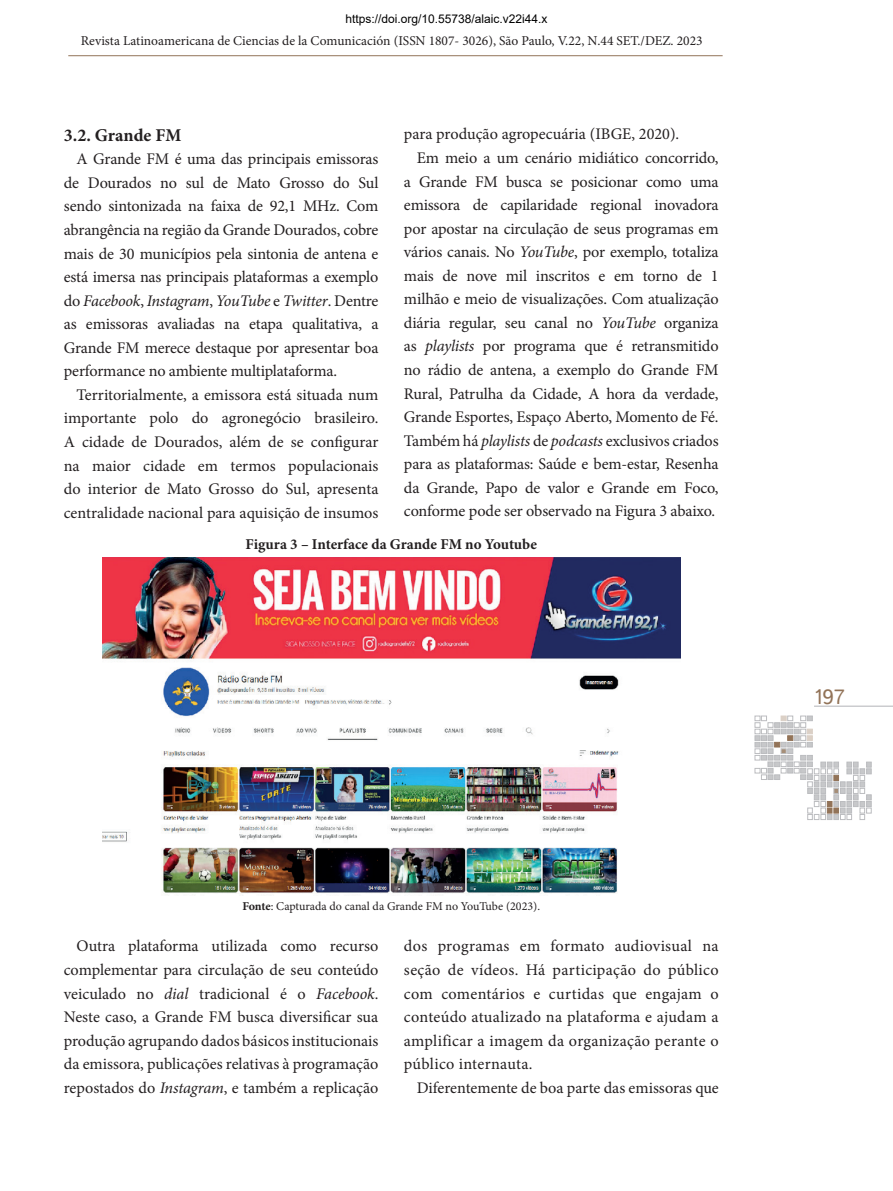
<style>
.page{position:relative;width:893px;height:1191px;background:#fff}
.page>*{position:absolute;margin:0;border:0;box-sizing:border-box;transform-origin:0 0}
.t1{font:21px "Istok Web";color:#927358}
.t2{font:700 18px "Minion Pro";color:#231f20}
.t3{font:16.2px/23.5px "Minion Pro";letter-spacing:-.01em;color:#231f20;text-align:justify}
.t4{font:700 15px "Minion Pro";color:#231f20}
.t5{font:13.5px "Minion Pro";color:#231f20}
.t6{font:12px "Minion Pro";color:#231f20}
.t7{font:12px "Arial";color:#000}
.s1{font-style:italic}
.s2{font-weight:700}
</style>
<div class="page">
<svg style="left:755px;top:716px;width:116px;height:103px"></svg>
<hr style="left:814px;top:706px;width:79px;height:1px;background:#b2b3b7">
<hr style="left:68px;top:55px;width:655px;height:1px;background:#927358">
<img style="left:102px;top:558px;width:578px;height:338px">
<p class="t7" style="left:345px;top:11px;width:204px">https://doi.org/10.55738/alaic.v22i44.x</p>
<p class="t5" style="left:81px;top:31px;width:623px">Revista Latinoamericana de Ciencias de la Comunicación (ISSN 1807- 3026), São Paulo, V.22, N.44 SET./DEZ. 2023</p>
<p class="t3" style="left:404px;top:122px;width:277px">para produção agropecuária (IBGE, 2020).</p>
<p class="t3" style="left:417px;top:146px;width:303px">Em meio a um cenário midiático concorrido,</p>
<p class="t3" style="left:404px;top:170px;width:316px">a Grande FM busca se posicionar como uma</p>
<p class="t3" style="left:404px;top:193px;width:316px">emissora de capilaridade regional inovadora</p>
<p class="t3" style="left:404px;top:217px;width:316px">por apostar na circulação de seus programas em</p>
<p class="t3" style="left:404px;top:240px;width:316px">vários canais. No <span class="s1">YouTube</span>, por exemplo, totaliza</p>
<p class="t3" style="left:404px;top:264px;width:316px">mais de nove mil inscritos e em torno de 1</p>
<p class="t3" style="left:404px;top:287px;width:316px">milhão e meio de visualizações. Com atualização</p>
<p class="t3" style="left:404px;top:311px;width:316px">diária regular, seu canal no <span class="s1">YouTube</span> organiza</p>
<p class="t3" style="left:404px;top:334px;width:316px">as <span class="s1">playlists</span> por programa que é retransmitido</p>
<p class="t3" style="left:404px;top:358px;width:316px">no rádio de antena, a exemplo do Grande FM</p>
<p class="t3" style="left:404px;top:382px;width:316px">Rural, Patrulha da Cidade, A hora da verdade,</p>
<p class="t3" style="left:404px;top:405px;width:316px">Grande Esportes, Espaço Aberto, Momento de Fé.</p>
<p class="t3" style="left:404px;top:429px;width:316px">Também há <span class="s1">playlists</span> de <span class="s1">podcasts</span> exclusivos criados</p>
<p class="t3" style="left:404px;top:452px;width:316px">para as plataformas: Saúde e bem-estar, Resenha</p>
<p class="t3" style="left:404px;top:476px;width:316px">da Grande, Papo de valor e Grande em Foco,</p>
<p class="t3" style="left:404px;top:499px;width:313px">conforme pode ser observado na Figura 3 abaixo.</p>
<p class="t2" style="left:64px;top:122px;width:119px">3.2. Grande FM</p>
<p class="t3" style="left:64px;top:147px;width:316px;text-indent:13px">A Grande FM é uma das principais emissoras de Dourados no sul de Mato Grosso do Sul sendo sintonizada na faixa de 92,1 MHz. Com abrangência na região da Grande Dourados, cobre mais de 30 municípios pela sintonia de antena e está imersa nas principais plataformas a exemplo do <span class="s1">Facebook</span>, <span class="s1">Instagram</span>, <span class="s1">YouTube</span> e <span class="s1">Twitter</span>. Dentre as emissoras avaliadas na etapa qualitativa, a Grande FM merece destaque por apresentar boa performance no ambiente multiplataforma.</p>
<p class="t3" style="left:64px;top:383px;width:316px;text-indent:13px">Territorialmente, a emissora está situada num importante polo do agronegócio brasileiro.<br>A cidade de Dourados, além de se configurar na maior cidade em termos populacionais do interior de Mato Grosso do Sul, apresenta centralidade nacional para aquisição de insumos</p>
<p class="t4" style="left:245px;top:533px;width:293px">Figura 3 – Interface da Grande FM no Youtube</p>
<p class="t6" style="left:242px;top:898px;width:299px"><span class="s2">Fonte</span>: Capturada do canal da Grande FM no YouTube (2023).</p>
<p class="t3" style="left:64px;top:934px;width:316px;text-indent:13px">Outra plataforma utilizada como recurso complementar para circulação de seu conteúdo veiculado no <span class="s1">dial</span> tradicional é o <span class="s1">Facebook</span>.<br>Neste caso, a Grande FM busca diversificar sua produção agrupando dados básicos institucionais da emissora, publicações relativas à programação repostados do <span class="s1">Instagram</span>, e também a replicação</p>
<p class="t3" style="left:404px;top:934px;width:316px">dos programas em formato audiovisual na seção de vídeos. Há participação do público com comentários e curtidas que engajam o conteúdo atualizado na plataforma e ajudam a amplificar a imagem da organização perante o público internauta.</p>
<p class="t3" style="left:417px;top:1076px;width:303px">Diferentemente de boa parte das emissoras que</p>
<p class="t1" style="left:814px;top:683px;width:33px">197</p>
</div>
